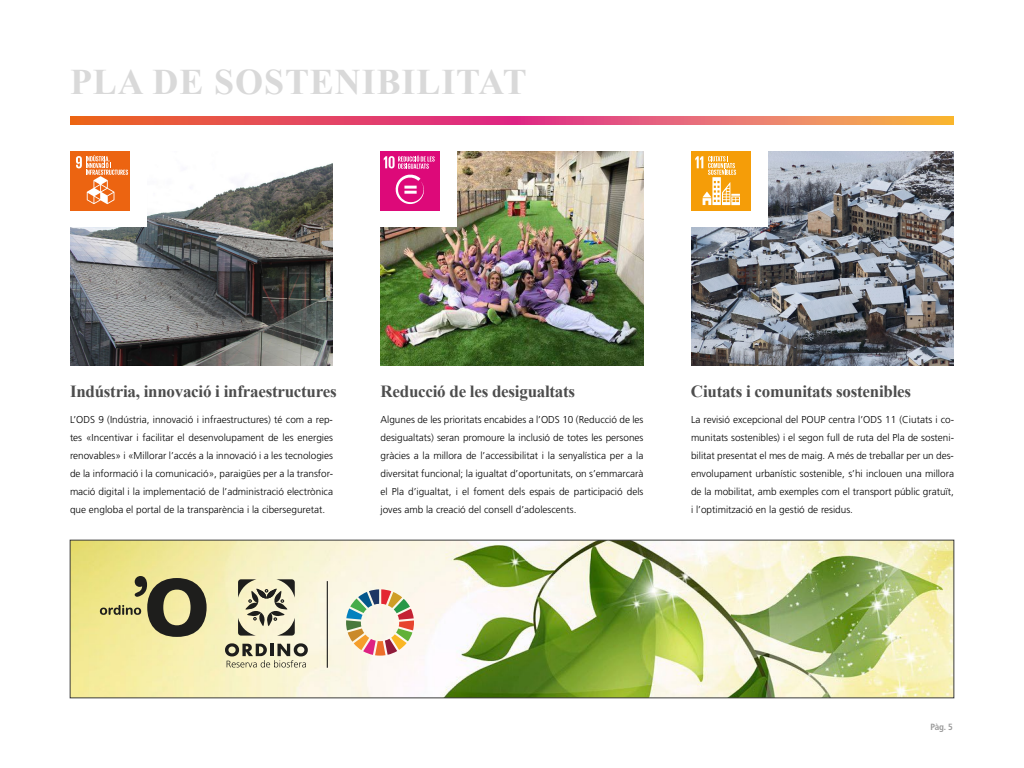
<style>
.page{position:relative;width:1024px;height:768px;background:#fff}
.page>*{position:absolute;margin:0;border:0;box-sizing:border-box;transform-origin:0 0}
.t1{font:700 36px "Times New Roman";letter-spacing:.025em;color:#d9d9d9}
.t2{font:700 17px "Times New Roman";letter-spacing:-.015em;color:#4d4d4d}
.t3{font:300 10px/18px "Frutiger LT Std";color:#000;text-align:justify}
.t4{font:700 condensed 9px "Frutiger LT Std";color:#999}
</style>
<div class="page">
<img style="left:72px;top:542px;width:880px;height:154px">
<img style="left:70px;top:163px;width:263px;height:203px">
<img style="left:691px;top:151px;width:263px;height:215px">
<img style="left:380px;top:151px;width:264px;height:215px">
<svg style="left:70px;top:117px;width:884px;height:7px;background:#e75f61"></svg>
<div style="left:53px;top:135px;width:94px;height:92px;background:#fff"></div>
<div style="left:363px;top:135px;width:94px;height:92px;background:#fff"></div>
<div style="left:674px;top:135px;width:94px;height:92px;background:#fff"></div>
<div style="left:70px;top:151px;width:60px;height:60px;background:#ec6411"></div>
<svg style="left:76px;top:155px;width:52px;height:49px"></svg>
<div style="left:380px;top:151px;width:60px;height:60px;background:#dd0979"></div>
<svg style="left:384px;top:156px;width:51px;height:48px"></svg>
<div style="left:691px;top:151px;width:60px;height:60px;background:#f59d08"></div>
<svg style="left:695px;top:156px;width:45px;height:49px"></svg>
<hr style="left:327px;top:581px;width:1px;height:87px;background:#020203">
<svg style="left:238px;top:579px;width:57px;height:57px;background:#bbb69d"></svg>
<svg style="left:225px;top:643px;width:83px;height:24px;background:#adaa91"></svg>
<svg style="left:100px;top:576px;width:107px;height:61px;background:#a49e6b"></svg>
<svg style="left:346px;top:589px;width:68px;height:67px;background:#cfbda7"></svg>
<h1 class="t1" style="left:70px;top:57px;width:458px">PLA DE SOSTENIBILITAT</h1>
<h2 class="t2" style="left:70px;top:380px;width:268px">Indústria, innovació i infraestructures</h2>
<h2 class="t2" style="left:691px;top:380px;width:222px">Ciutats i comunitats sostenibles</h2>
<p class="t3" style="left:380px;top:411px;width:265px">Algunes de les prioritats encabides a l’ODS 10 (Reducció de les desigualtats) seran promoure la inclusió de totes les persones gràcies a la millora de l’accessibilitat i la senyalística per a la diversitat funcional; la igualtat d’oportunitats, on s’emmarcarà el Pla d’igualtat, i el foment dels espais de participació dels joves amb la creació del consell d’adolescents.</p>
<h2 class="t2" style="left:380px;top:380px;width:196px">Reducció de les desigualtats</h2>
<p class="t3" style="left:70px;top:411px;width:265px">L’ODS 9 (Indústria, innovació i infraestructures) té com a rep&shy;tes «Incentivar i facilitar el desenvolupament de les energies renovables» i «Millorar l’accés a la innovació i a les tecnologies de la informació i la comunicació», paraigües per a la transfor&shy;mació digital i la implementació de l’administració electrònica que engloba el portal de la transparència i la ciberseguretat.</p>
<p class="t3" style="left:691px;top:411px;width:265px">La revisió excepcional del POUP centra l’ODS 11 (Ciutats i co&shy;munitats sostenibles) i el segon full de ruta del Pla de sosteni&shy;bilitat presentat el mes de maig. A més de treballar per un des&shy;envolupament urbanístic sostenible, s’hi inclouen una millora de la mobilitat, amb exemples com el transport públic gratuït, i l’optimització en la gestió de residus.</p>
<p class="t4" style="left:931px;top:721px;width:24px">Pàg. 5</p>
</div>
